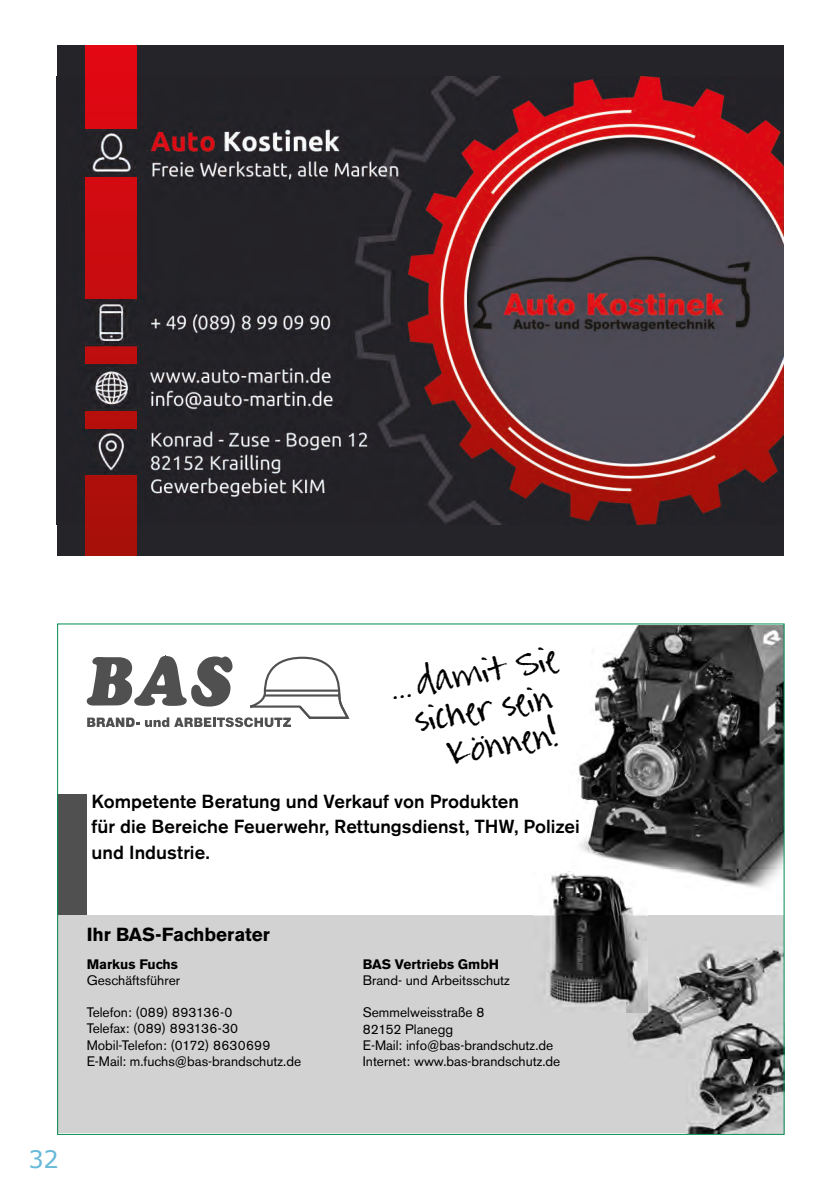
<style>
.page{position:relative;width:840px;height:1191px;background:#fff}
.page>*{position:absolute;margin:0;border:0;box-sizing:border-box;transform-origin:0 0}
.t1{font:30.8px "Amandas Hand";color:#000}
.t2{font:24px "Verdana";color:#66b9d8}
.t3{font:500 18.8px/25.6px "Akzidenz Grotesk BE";letter-spacing:.005em;color:#000}
.t4{font:700 18.8px "Akzidenz Grotesk BE";color:#000}
.t5{font:13.6px/16.2px "Akzidenz Grotesk BE";color:#000}
.t6{font:700 13.6px "Akzidenz Grotesk BE";color:#000}
</style>
<div class="page">
<div style="left:58px;top:915px;width:725px;height:218px;background:#d2d2d2"></div>
<div style="left:58px;top:794px;width:29px;height:121px;background:#505050"></div>
<img style="left:626px;top:947px;width:156px;height:97px">
<img style="left:685px;top:1023px;width:97px;height:109px">
<img style="left:533px;top:873px;width:113px;height:133px">
<img style="left:626px;top:941px;width:20px;height:71px">
<img style="left:567px;top:625px;width:215px;height:276px">
<svg style="left:87px;top:655px;width:262px;height:72px"></svg>
<div style="left:57px;top:45px;width:725px;height:511px;background:#252429"></div>
<img style="left:83px;top:76px;width:699px;height:449px">
<svg style="left:85px;top:45px;width:52px;height:511px"></svg>
<img style="left:83px;top:129px;width:58px;height:47px">
<img style="left:83px;top:300px;width:58px;height:46px">
<img style="left:83px;top:364px;width:58px;height:46px">
<img style="left:82px;top:429px;width:59px;height:46px">
<h1 class="t1" style="left:389px;top:670px;width:170px;rotate:-10deg">... damit Sie</h1>
<h1 class="t1" style="left:412px;top:704px;width:140px;rotate:-10deg">sicher sein</h1>
<h1 class="t1" style="left:445px;top:737px;width:112px;rotate:-10deg">können!</h1>
<h3 class="t3" style="left:91px;top:788px;width:489px">Kompetente Beratung und Verkauf von Produkten<br>für die Bereiche Feuerwehr, Rettungsdienst, THW, Polizei und Industrie.</h3>
<h3 class="t4" style="left:87px;top:924px;width:185px">Ihr BAS-Fachberater</h3>
<p class="t6" style="left:87px;top:956px;width:93px">Markus Fuchs</p>
<p class="t5" style="left:87px;top:972px;width:95px">Geschäftsführer</p>
<p class="t5" style="left:87px;top:1004px;width:216px">Telefon: (089) 893136-0<br>Telefax: (089) 893136-30<br>Mobil-Telefon: (0172) 8630699<br>E-Mail: m.fuchs@bas-brandschutz.de</p>
<p class="t6" style="left:362px;top:956px;width:138px">BAS Vertriebs GmbH</p>
<p class="t5" style="left:362px;top:972px;width:149px">Brand- und Arbeitsschutz</p>
<p class="t5" style="left:362px;top:1004px;width:199px">Semmelweisstraße 8<br>82152 Planegg<br>E-Mail: info@bas-brandschutz.de<br>Internet: www.bas-brandschutz.de</p>
<h2 class="t2" style="left:28px;top:1149px;width:32px">32</h2>
</div>
